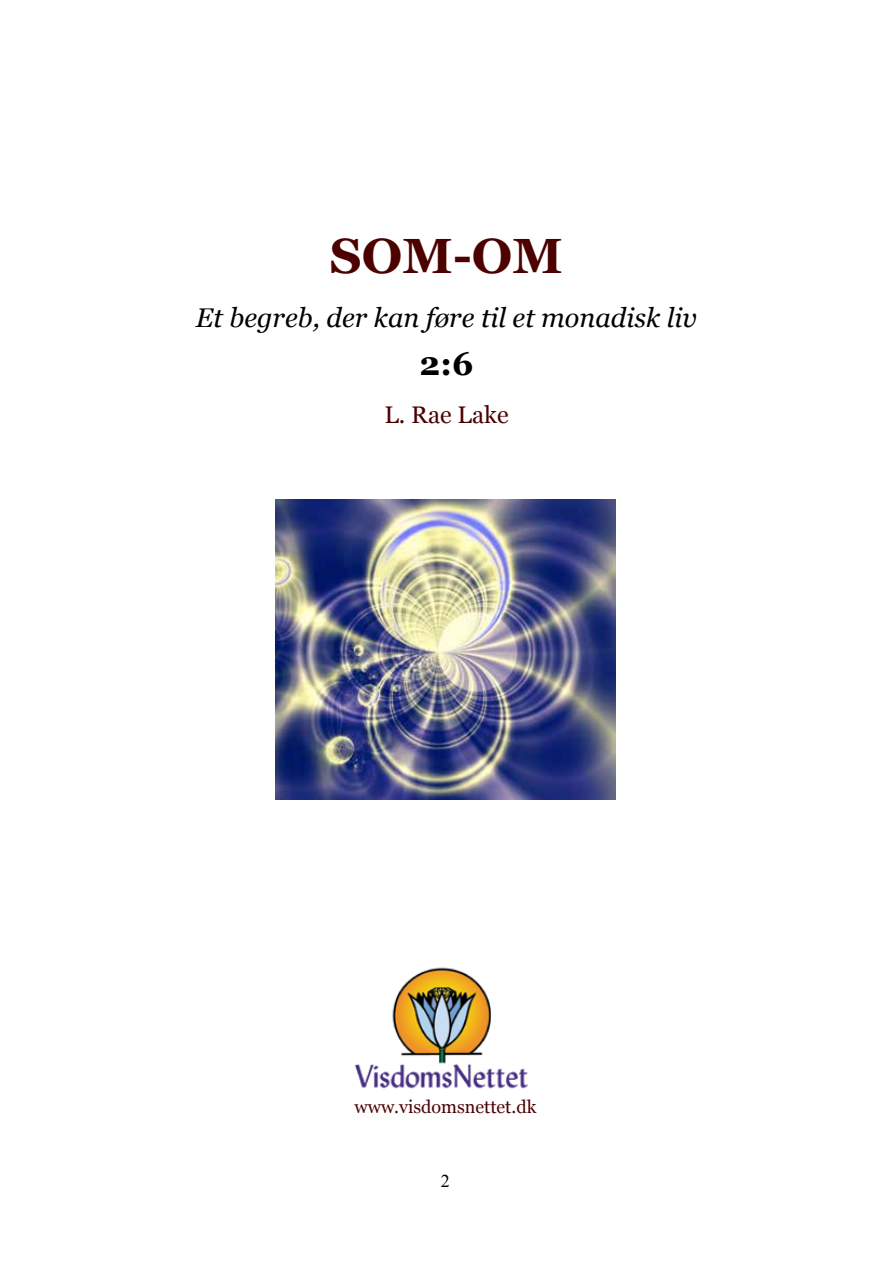
<style>
.page{position:relative;width:893px;height:1263px;background:#fff}
.page>*{position:absolute;margin:0;border:0;box-sizing:border-box;transform-origin:0 0}
.t1{font:700 49.5px "Georgia";color:#4c0000}
.t2{font:700 33px "Georgia";color:#000}
.t3{font:italic 27px "Georgia";color:#000}
.t4{font:24px "Georgia";color:#4c0000}
.t5{font:18px "Georgia";color:#4c0000}
.t6{font:18px "Times New Roman";color:#000}
</style>
<div class="page">
<img style="left:354px;top:967px;width:174px;height:122px">
<img style="left:275px;top:500px;width:341px;height:299px">
<h1 class="t1" style="left:330px;top:224px;width:235px">SOM-OM</h1>
<p class="t3" style="left:196px;top:301px;width:503px">Et begreb, der kan føre til et monadisk liv</p>
<p class="t2" style="left:419px;top:342px;width:56px">2:6</p>
<p class="t4" style="left:384px;top:400px;width:126px">L. Rae Lake</p>
<p class="t5" style="left:354px;top:1096px;width:183px">www.visdomsnettet.dk</p>
<p class="t6" style="left:441px;top:1169px;width:10px">2</p>
</div>
